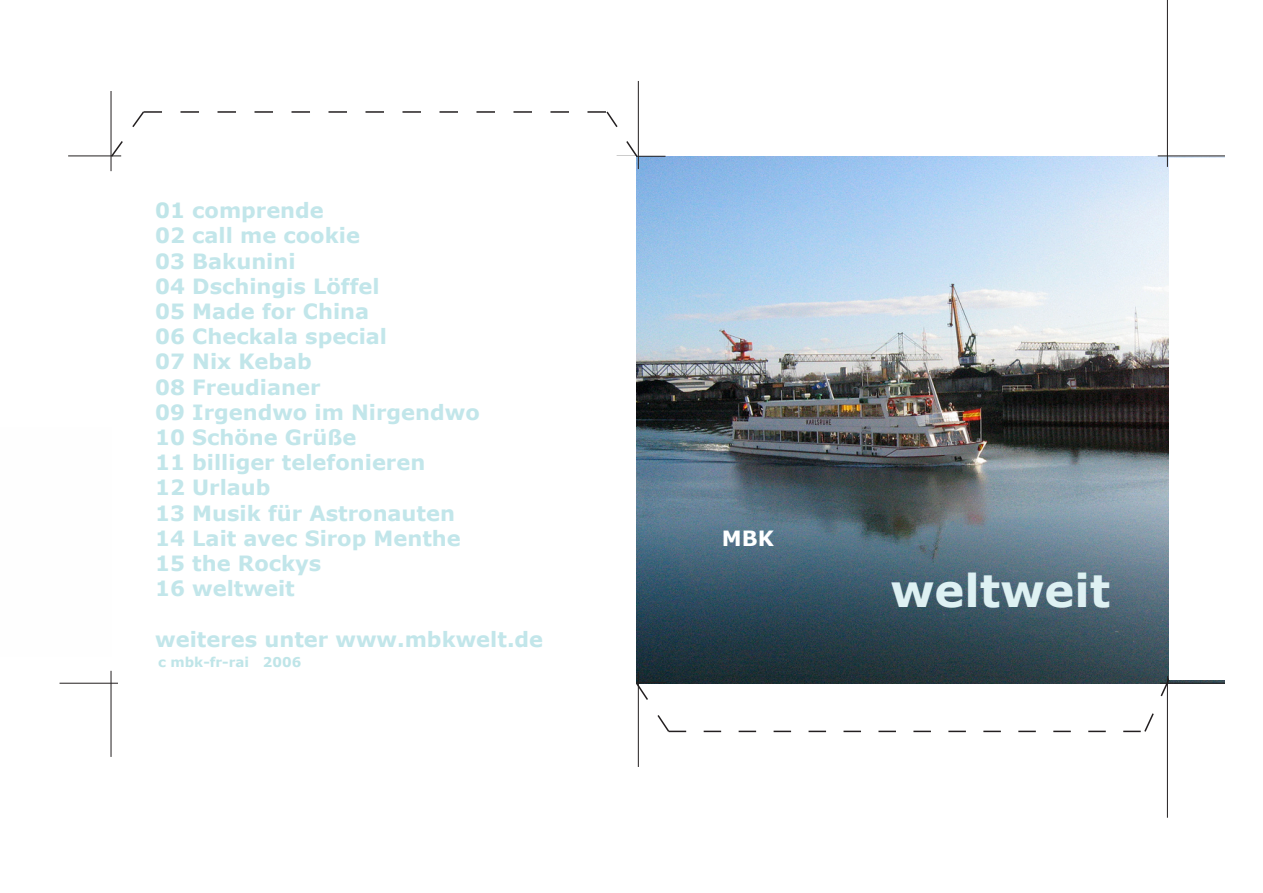
<style>
.page{position:relative;width:1263px;height:893px;background:#fff}
.page>*{position:absolute;margin:0;border:0;box-sizing:border-box;transform-origin:0 0}
.t1{font:700 45px "Verdana";color:#def1f3}
.t2{font:700 21px "Verdana";color:#c2e6ea}
.t3{font:700 21px "Verdana";color:#fff}
.t4{font:700 13.5px "Verdana";color:#bfe5e8}
.s1{color:#bfe5e8}
</style>
<div class="page">
<img style="left:636px;top:156px;width:589px;height:527px">
<hr style="left:1167px;top:676px;width:1px;height:142px;background:#231f20">
<hr style="left:1167px;top:0;width:1px;height:167px;background:#231f20">
<hr style="left:111px;top:671px;width:1px;height:86px;background:#231f20">
<hr style="left:111px;top:91px;width:1px;height:80px;background:#231f20">
<hr style="left:638px;top:81px;width:1px;height:88px;background:#231f20">
<hr style="left:638px;top:672px;width:1px;height:95px;background:#231f20">
<hr style="left:1160px;top:683px;width:71px;height:1px;background:#231f20">
<hr style="left:1158px;top:156px;width:74px;height:1px;background:#231f20">
<hr style="left:60px;top:683px;width:58px;height:1px;background:#231f20">
<hr style="left:68px;top:156px;width:53px;height:1px;background:#231f20">
<hr style="left:617px;top:156px;width:48px;height:1px;background:#231f20">
<svg style="left:110px;top:110px;width:529px;height:48px"></svg>
<svg style="left:636px;top:676px;width:535px;height:57px"></svg>
<div style="left:401px;top:156px;width:235px;height:529px;background:#fff"></div>
<div style="left:1169px;top:158px;width:88px;height:522px;background:#fff"></div>
<div style="left:1226px;top:147px;width:37px;height:539px;background:#fff"></div>
<p class="t2" style="left:155px;top:197px;width:170px"><span class="s1">01</span> comprende</p>
<p class="t2" style="left:155px;top:222px;width:206px">02 call me cookie</p>
<p class="t2" style="left:155px;top:248px;width:142px">03 Bakunini</p>
<p class="t2" style="left:155px;top:273px;width:226px">04 Dschingis Löffel</p>
<p class="t2" style="left:155px;top:298px;width:216px">05 Made for China</p>
<p class="t2" style="left:155px;top:323px;width:233px">06 Checkala special</p>
<p class="t2" style="left:155px;top:348px;width:158px">07 Nix Kebab</p>
<p class="t2" style="left:155px;top:374px;width:167px">08 Freudianer</p>
<p class="t2" style="left:155px;top:399px;width:326px">09 Irgendwo im Nirgendwo</p>
<p class="t2" style="left:155px;top:424px;width:203px">10 Schöne Grüße</p>
<p class="t2" style="left:155px;top:449px;width:272px">11 billiger telefonieren</p>
<p class="t2" style="left:155px;top:474px;width:117px">12 Urlaub</p>
<p class="t2" style="left:155px;top:500px;width:301px">13 Musik für Astronauten</p>
<p class="t2" style="left:155px;top:525px;width:307px">14 Lait avec Sirop Menthe</p>
<p class="t2" style="left:155px;top:550px;width:168px">15 the Rockys</p>
<p class="t2" style="left:155px;top:575px;width:141px">16 weltweit</p>
<p class="t2" style="left:155px;top:626px;width:389px">weiteres unter www.mbkwelt.de</p>
<p class="t4" style="left:158px;top:653px;width:145px">c mbk-fr-rai 2006</p>
<p class="t3" style="left:722px;top:525px;width:54px">MBK</p>
<p class="t1" style="left:890px;top:562px;width:221px">weltweit</p>
</div>
